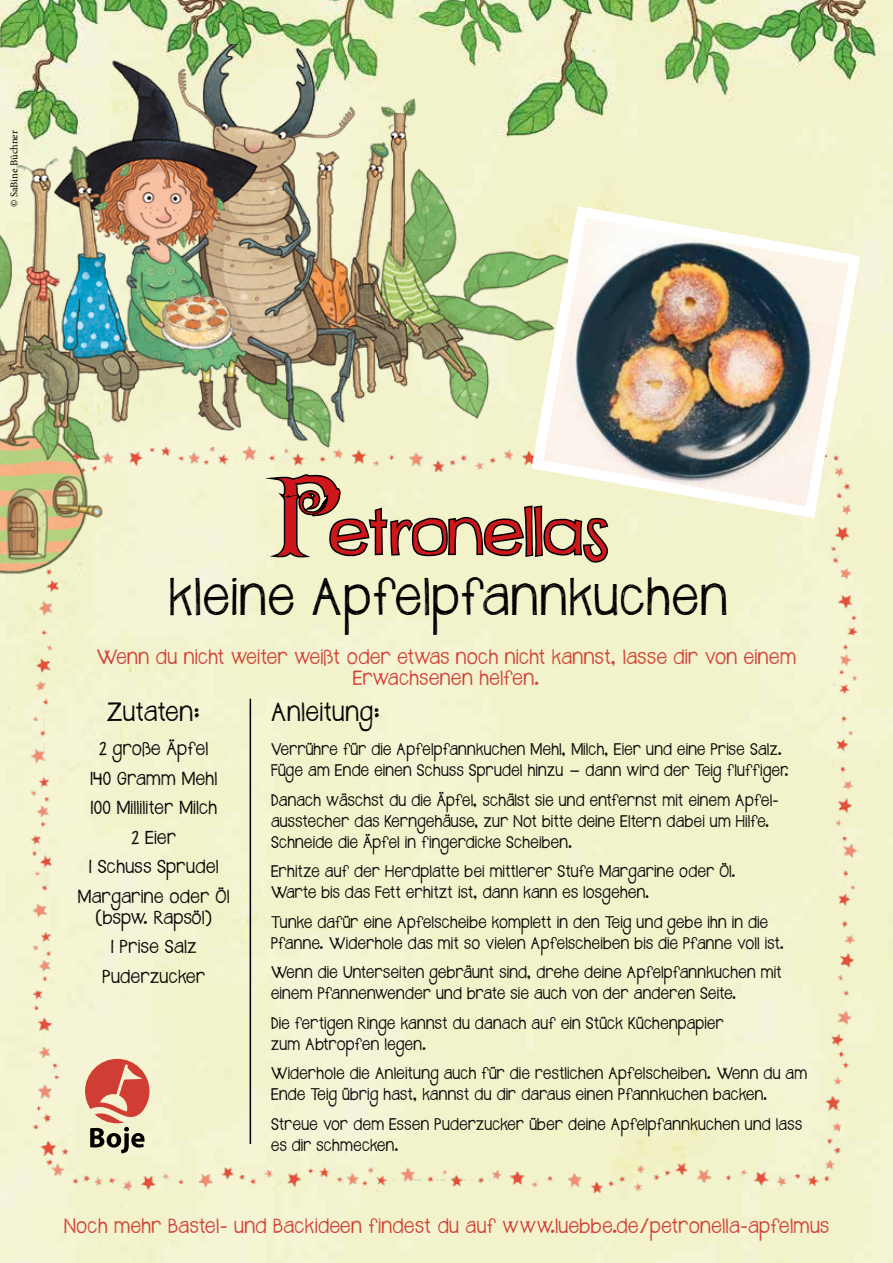
<style>
.page{position:relative;width:893px;height:1263px;background:#fff}
.page>*{position:absolute;margin:0;border:0;box-sizing:border-box;transform-origin:0 0}
.t1{font:84.6px "Ornatique";color:#cd171a}
.t2{font:70.5px "kitsu";color:#cd171a}
.t3{font:42.3px "Janda Safeand Sound";letter-spacing:.02em;color:#000}
.t4{font:21px "Janda Safeand Sound";letter-spacing:.02em;color:#000}
.t5{font:16.5px/21px "Janda Safeand Sound";letter-spacing:.025em;color:#d03d33;text-align:center}
.t6{font:15px/29.5px "Janda Safeand Sound";letter-spacing:.02em;color:#000;text-align:center}
.t7{font:13.5px/21px "Janda Safeand Sound";letter-spacing:.025em;color:#000}
.t8{font:10.5px "Minion Pro";color:#000}
</style>
<div class="page">
<img style="left:0;top:0;width:893px;height:45px">
<img style="left:0;top:45px;width:893px;height:1218px">
<svg style="left:248px;top:449px;width:362px;height:116px;background:#c8c7a7"></svg>
<hr style="left:250px;top:699px;width:1px;height:445px;background:#000">
<svg style="left:85px;top:1059px;width:64px;height:94px;background:#cd8e79"></svg>
<img style="left:526px;top:200px;width:340px;height:324px">
<p class="t8" style="left:7px;top:207px;width:78px;rotate:-90deg">© SaBine Büchner</p>
<h1 class="t1" style="left:274px;top:466px;width:67px">P</h1>
<h2 class="t2" style="left:329px;top:494px;width:281px">etronellas</h2>
<h3 class="t3" style="left:169px;top:567px;width:561px">kleine Apfelpfannkuchen</h3>
<p class="t5" style="left:97px;top:648px;width:701px">Wenn du nicht weiter weißt oder etwas noch nicht kannst, lasse dir von einem<br>Erwachsenen helfen.</p>
<h3 class="t4" style="left:107px;top:698px;width:96px">Zutaten:</h3>
<p class="t6" style="left:78px;top:736px;width:153px">2 große Äpfel<br>140 Gramm Mehl<br>100 Milliliter Milch<br>2 Eier<br>1 Schuss Sprudel<br>Margarine oder Öl</p>
<p class="t6" style="left:96px;top:904px;width:118px">(bspw. Rapsöl)<br>1 Prise Salz<br>Puderzucker</p>
<h3 class="t4" style="left:271px;top:698px;width:111px">Anleitung:</h3>
<p class="t7" style="left:271px;top:740px;width:519px">Verrühre für die Apfelpfannkuchen Mehl, Milch, Eier und eine Prise Salz.<br>Füge am Ende einen Schuss Sprudel hinzu - dann wird der Teig fluffiger.</p>
<p class="t7" style="left:271px;top:791px;width:509px">Danach wäschst du die Äpfel, schälst sie und entfernst mit einem Apfel&shy;ausstecher das Kerngehäuse, zur Not bitte deine Eltern dabei um Hilfe.<br>Schneide die Äpfel in fingerdicke Scheiben.</p>
<p class="t7" style="left:271px;top:862px;width:467px">Erhitze auf der Herdplatte bei mittlerer Stufe Margarine oder Öl.<br>Warte bis das Fett erhitzt ist, dann kann es losgehen.</p>
<p class="t7" style="left:271px;top:913px;width:515px">Tunke dafür eine Apfelscheibe komplett in den Teig und gebe ihn in die<br>Pfanne. Widerhole das mit so vielen Apfelscheiben bis die Pfanne voll ist.</p>
<p class="t7" style="left:271px;top:963px;width:512px">Wenn die Unterseiten gebräunt sind, drehe deine Apfelpfannkuchen mit einem Pfannenwender und brate sie auch von der anderen Seite.</p>
<p class="t7" style="left:271px;top:1014px;width:454px">Die fertigen Ringe kannst du danach auf ein Stück Küchenpapier zum Abtropfen legen.</p>
<p class="t7" style="left:271px;top:1064px;width:538px">Widerhole die Anleitung auch für die restlichen Apfelscheiben. Wenn du am<br>Ende Teig übrig hast, kannst du dir daraus einen Pfannkuchen backen.</p>
<p class="t7" style="left:271px;top:1115px;width:532px">Streue vor dem Essen Puderzucker über deine Apfelpfannkuchen und lass es dir schmecken.</p>
<p class="t5" style="left:64px;top:1217px;width:766px">Noch mehr Bastel- und Backideen findest du auf www.luebbe.de/petronella-apfelmus</p>
</div>
